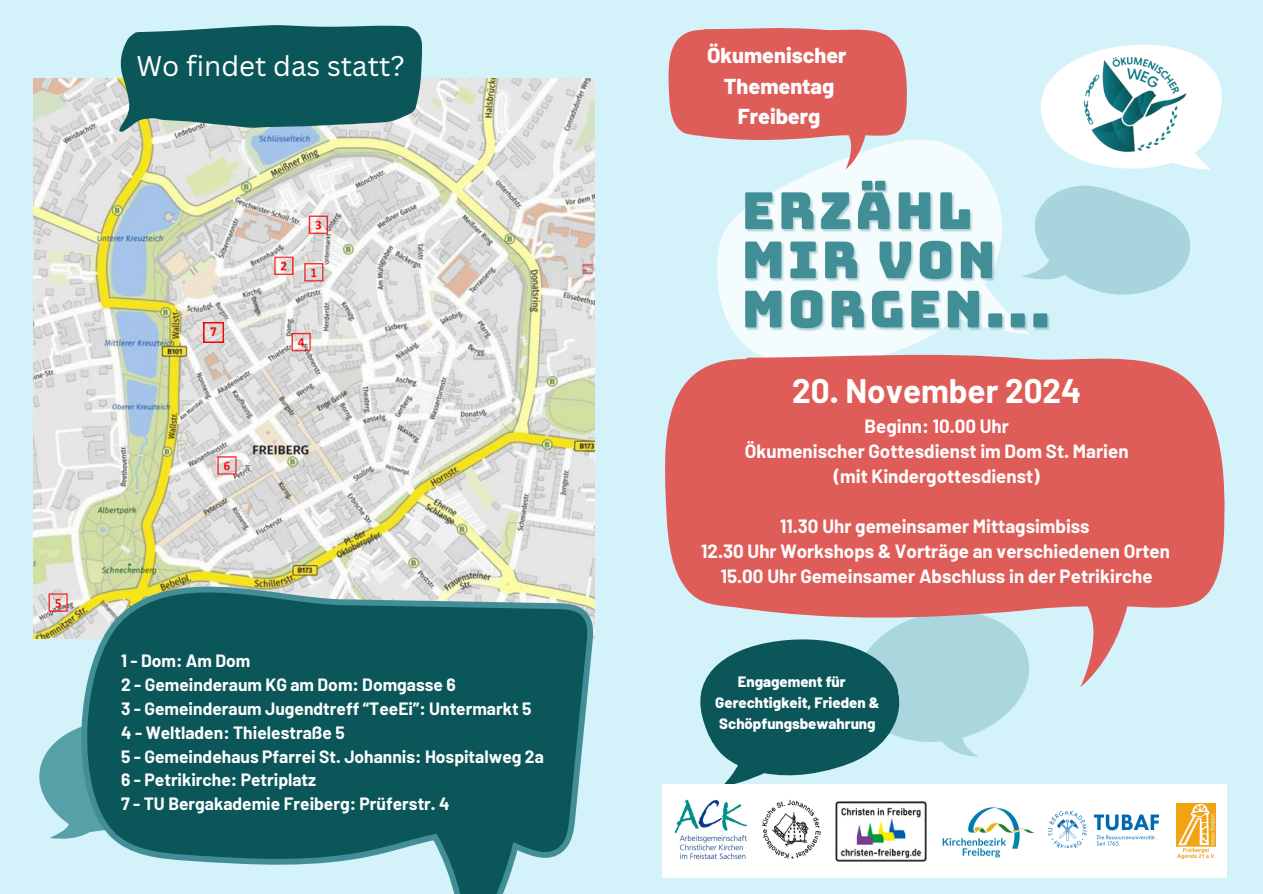
<style>
.page{position:relative;width:1263px;height:894px;background:#fff}
.page>*{position:absolute;margin:0;border:0;box-sizing:border-box;transform-origin:0 0}
.t1{font:700 33.3px "Barlow";color:#fff}
.t2{font:27.75px "Canva Sans";color:#fff}
.t3{font:800 21.6px/30px "Barlow";color:#fff;text-align:center}
.t4{font:700 18.75px/24.9px "Barlow";color:#fff;text-align:center}
.t5{font:700 17.4px/23.9px "Barlow";color:#fff}
.t6{font:800 15px/20.5px "Barlow";color:#fff}
.t7{font:700 12px "Barlow";color:#f00}
</style>
<div class="page">
<div style="left:0;top:0;width:1263px;height:893px;background:#d3f2fa"></div>
<svg style="left:717px;top:139px;width:313px;height:211px;fill:#f5fcfd"></svg>
<svg style="left:1053px;top:185px;width:137px;height:109px"></svg>
<svg style="left:1041px;top:44px;width:181px;height:126px"></svg>
<img style="left:1077px;top:53px;width:114px;height:105px">
<svg style="left:668px;top:28px;width:240px;height:141px"></svg>
<svg style="left:700px;top:687px;width:326px;height:96px"></svg>
<svg style="left:665px;top:350px;width:560px;height:337px;fill:#df5d59"></svg>
<img style="left:33px;top:79px;width:561px;height:559px">
<svg style="left:39px;top:732px;width:31px;height:107px"></svg>
<svg style="left:119px;top:25px;width:303px;height:107px;background:#25686a"></svg>
<svg style="left:203px;top:322px;width:21px;height:20px"></svg>
<div style="left:662px;top:783px;width:565px;height:94px;background:#fff"></div>
<img style="left:1176px;top:803px;width:39px;height:55px">
<img style="left:942px;top:807px;width:93px;height:50px">
<img style="left:836px;top:801px;width:90px;height:60px">
<img style="left:761px;top:799px;width:60px;height:60px">
<img style="left:1048px;top:811px;width:111px;height:36px">
<img style="left:675px;top:799px;width:72px;height:60px">
<img style="left:70px;top:564px;width:521px;height:275px">
<svg style="left:80px;top:582px;width:514px;height:311px;background:#347576"></svg>
<img style="left:741px;top:179px;width:312px;height:155px">
<h4 class="t2" style="left:136px;top:46px;width:270px">Wo findet das statt?</h4>
<p class="t7" style="left:210px;top:324px;width:7px">7</p>
<p class="t5" style="left:121px;top:647px;width:424px">1 - Dom: Am Dom<br>2 - Gemeinderaum KG am Dom: Domgasse 6<br>3 - Gemeinderaum Jugendtreff “TeeEi”: Untermarkt 5<br>4 - Weltladen: Thielestraße 5<br>5 - Gemeindehaus Pfarrei St. Johannis: Hospitalweg 2a 6 - Petrikirche: Petriplatz<br>7 - TU Bergakademie Freiberg: Prüferstr. 4</p>
<p class="t3" style="left:707px;top:40px;width:141px">Ökumenischer<br>Thementag<br>Freiberg</p>
<p class="t1" style="left:792px;top:370px;width:291px">20. November 2024</p>
<p class="t4" style="left:745px;top:413px;width:385px">Beginn: 10.00 Uhr<br>Ökumenischer Gottesdienst im Dom St. Marien (mit Kindergottesdienst)</p>
<p class="t4" style="left:701px;top:512px;width:470px">11.30 Uhr gemeinsamer Mittagsimbiss<br>12.30 Uhr Workshops &amp; Vorträge an verschiedenen Orten<br>15.00 Uhr Gemeinsamer Abschluss in der Petrikirche</p>
<h2 class="t6" style="left:738px;top:670px;width:109px">Engagement für</h2>
<p class="t6" style="left:715px;top:691px;width:166px">Gerechtigkeit, Frieden &amp;<br>Schöpfungsbewahrung</p>
</div>
